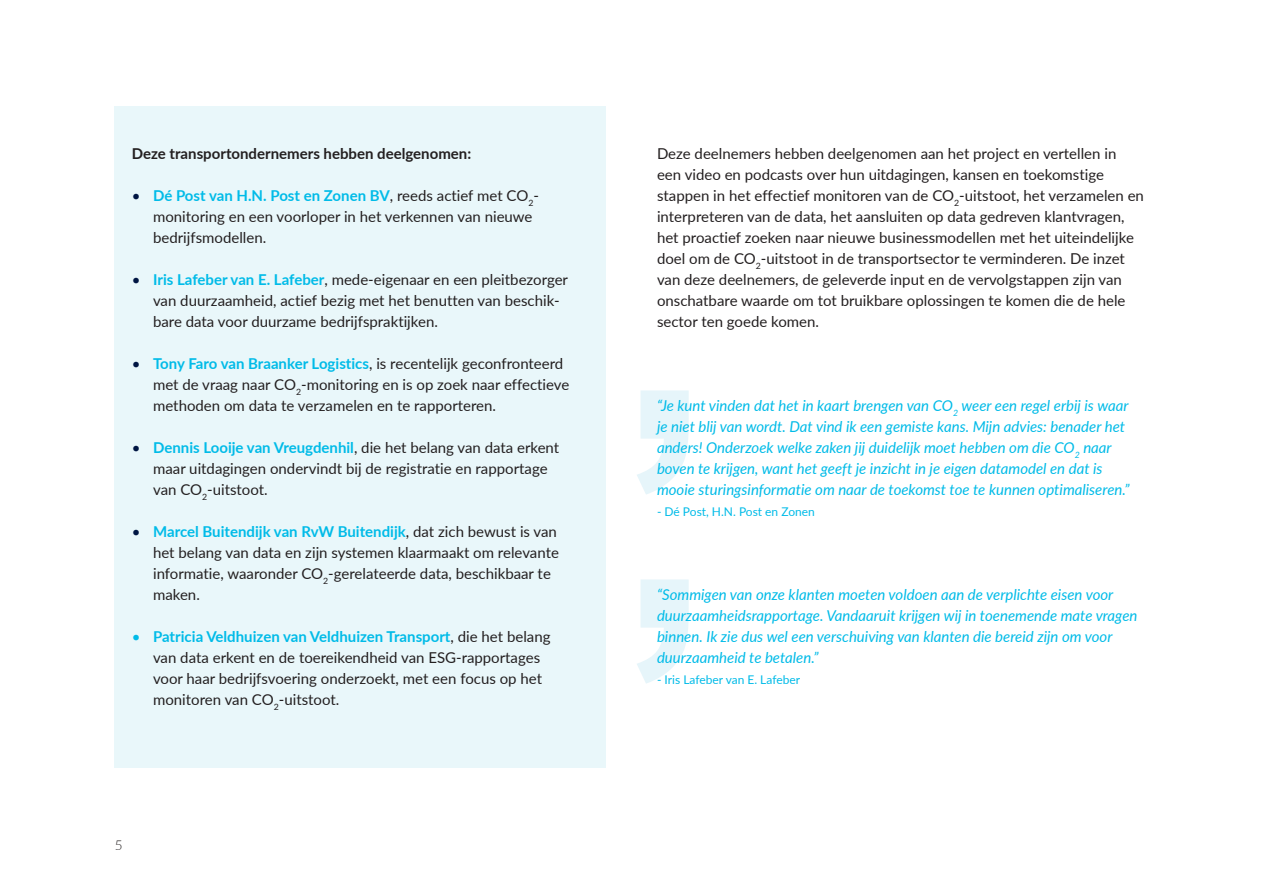
<style>
.page{position:relative;width:1263px;height:893px;background:#fff}
.page>*{position:absolute;margin:0;border:0;box-sizing:border-box;transform-origin:0 0}
.t1{font:15px/21px "Lato";color:#231f20}
.t2{font:italic 15px/21px "Lato";color:#00bbe8}
.t3{font:700 15px "Lato";color:#231f20}
.t4{font:300 13.5px "Lato";color:#231f20}
.t5{font:12px "Lato";color:#00bbe8}
.s1{color:#001643}
.s2{font-weight:700;color:#00bbe8}
.s3{color:#00bbe8}
</style>
<div class="page">
<div style="left:115px;top:106px;width:491px;height:662px;background:#e9f7fa"></div>
<svg style="left:637px;top:390px;width:52px;height:105px"></svg>
<svg style="left:637px;top:579px;width:52px;height:105px"></svg>
<p class="t3" style="left:132px;top:143px;width:341px">Deze transportondernemers hebben deelgenomen:</p>
<p class="t1" style="left:153px;top:184px;width:387px;text-indent:-21px"><span class="s1">•</span> <span class="s2">Dé Post van H.N. Post en Zonen BV</span>, reeds actief met CO<sub>2</sub>- monitoring en een voorloper in het verkennen van nieuwe bedrijfsmodellen.</p>
<p class="t1" style="left:153px;top:268px;width:416px;text-indent:-21px"><span class="s1">•</span> <span class="s2">Iris Lafeber van E. Lafeber</span>, mede-eigenaar en een pleitbezorger van duurzaamheid, actief bezig met het benutten van beschik&shy;bare data voor duurzame bedrijfspraktijken.</p>
<p class="t1" style="left:153px;top:352px;width:418px;text-indent:-21px"><span class="s1">•</span> <span class="s2">Tony Faro van Braanker Logistics</span>, is recentelijk geconfronteerd met de vraag naar CO<sub>2</sub>-monitoring en is op zoek naar effectieve methoden om data te verzamelen en te rapporteren.</p>
<p class="t1" style="left:153px;top:436px;width:408px;text-indent:-21px"><span class="s1">•</span> <span class="s2">Dennis Looije van Vreugdenhil</span>, die het belang van data erkent maar uitdagingen ondervindt bij de registratie en rapportage van CO<sub>2</sub>-uitstoot.</p>
<p class="t1" style="left:153px;top:520px;width:407px;text-indent:-21px"><span class="s1">•</span> <span class="s2">Marcel Buitendijk van RvW Buitendijk</span>, dat zich bewust is van het belang van data en zijn systemen klaarmaakt om relevante informatie, waaronder CO<sub>2</sub>-gerelateerde data, beschikbaar te maken.</p>
<p class="t1" style="left:153px;top:625px;width:399px;text-indent:-21px"><span class="s3">•</span> <span class="s2">Patricia Veldhuizen van Veldhuizen Transport</span>, die het belang van data erkent en de toereikendheid van ESG-rapportages voor haar bedrijfsvoering onderzoekt, met een focus op het monitoren van CO<sub>2</sub>-uitstoot.</p>
<p class="t4" style="left:115px;top:836px;width:9px">5</p>
<p class="t1" style="left:657px;top:142px;width:488px">Deze deelnemers hebben deelgenomen aan het project en vertellen in een video en podcasts over hun uitdagingen, kansen en toekomstige stappen in het effectief monitoren van de CO<sub>2</sub>-uitstoot, het verzamelen en interpreteren van de data, het aansluiten op data gedreven klantvragen, het proactief zoeken naar nieuwe businessmodellen met het uiteindelijke doel om de CO<sub>2</sub>-uitstoot in de transportsector te verminderen. De inzet van deze deelnemers, de geleverde input en de vervolgstappen zijn van onschatbare waarde om tot bruikbare oplossingen te komen die de hele sector ten goede komen.</p>
<p class="t2" style="left:657px;top:394px;width:474px">“Je kunt vinden dat het in kaart brengen van CO<sub>2</sub> weer een regel erbij is waar je niet blij van wordt. Dat vind ik een gemiste kans. Mijn advies: benader het anders! Onderzoek welke zaken jij duidelijk moet hebben om die CO<sub>2</sub> naar boven te krijgen, want het geeft je inzicht in je eigen datamodel en dat is mooie sturingsinformatie om naar de toekomst toe te kunnen optimaliseren.”</p>
<p class="t5" style="left:657px;top:503px;width:159px">- Dé Post, H.N. Post en Zonen</p>
<p class="t2" style="left:657px;top:583px;width:482px">“Sommigen van onze klanten moeten voldoen aan de verplichte eisen voor duurzaamheidsrapportage. Vandaaruit krijgen wij in toenemende mate vragen binnen. Ik zie dus wel een verschuiving van klanten die bereid zijn om voor duurzaamheid te betalen.”</p>
<p class="t5" style="left:657px;top:671px;width:145px">- Iris Lafeber van E. Lafeber</p>
</div>
